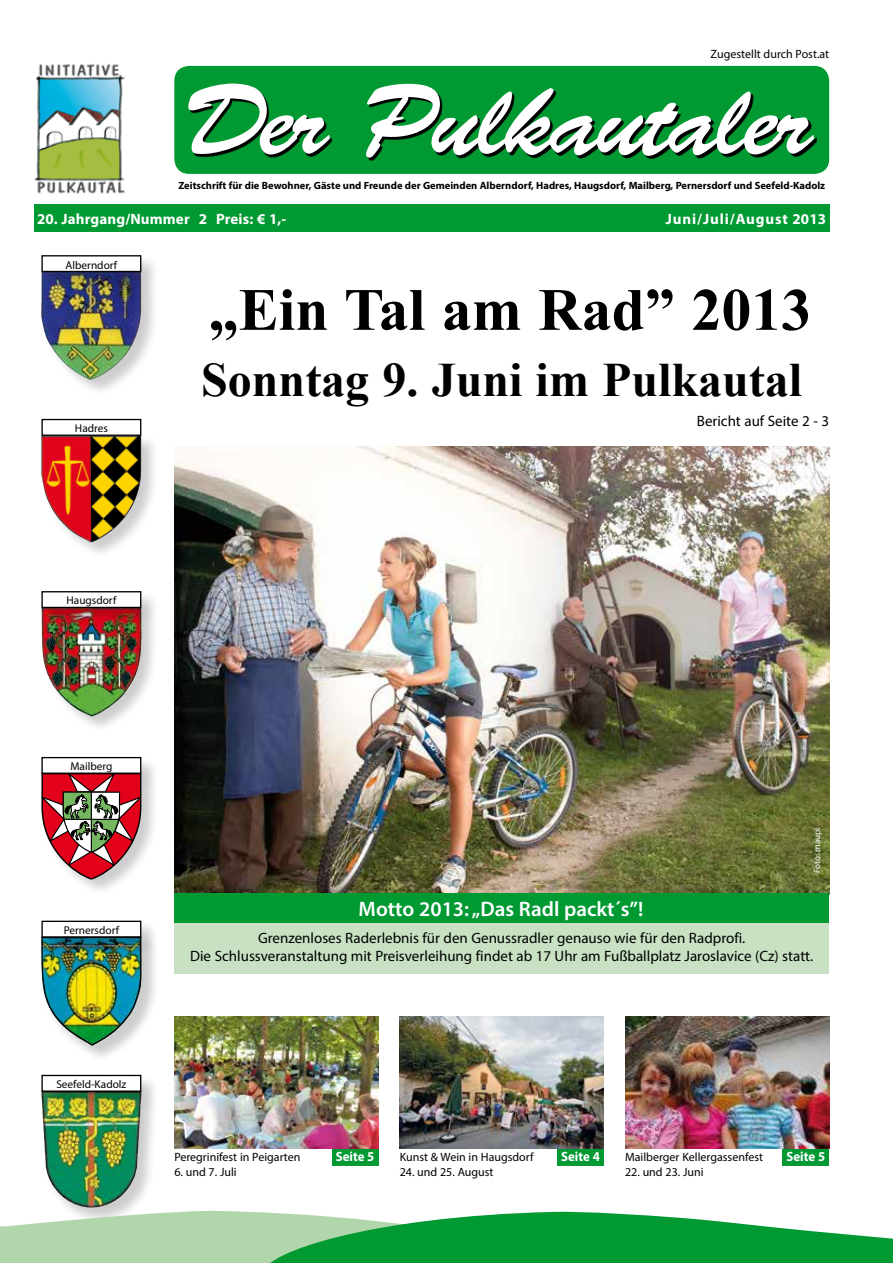
<style>
.page{position:relative;width:893px;height:1263px;background:#fff}
.page>*{position:absolute;margin:0;border:0;box-sizing:border-box;transform-origin:0 0}
.t1{font:99px "Brush Script Std";letter-spacing:-.02em;color:#fff}
.t2{font:700 60px "Times New Roman";color:#000}
.t3{font:700 48px "Times New Roman";color:#000}
.t4{font:600 21px "Myriad Pro";color:#fff}
.t5{font:15px/18px "Myriad Pro";color:#000;text-align:center}
.t6{font:700 15px "Myriad Pro";letter-spacing:.01em;color:#fff}
.t7{font:700 15px "Myriad Pro";letter-spacing:.06em;color:#fff}
.t8{font:700 13.5px "Myriad Pro";color:#fff;scale:.95 1}
.t9{font:12px "Myriad Pro";color:#000}
.t10{font:11.25px "Myriad Pro";color:#000}
.t11{font:700 10.5px "Myriad Pro";color:#000}
.t12{font:9px "Myriad Pro";color:#fff}
</style>
<div class="page">
<div style="left:34px;top:204px;width:795px;height:28px;background:#009932"></div>
<div style="left:174px;top:66px;width:655px;height:108px;background:#009932;border-radius:15px"></div>
<svg style="left:191px;top:86px;width:626px;height:74px"></svg>
<div style="left:40px;top:270px;width:119px;height:127px;background:#000;opacity:.2"></div>
<img style="left:41px;top:290px;width:100px;height:90px">
<div style="left:41px;top:255px;width:118px;height:35px;background:#000;opacity:.2"></div>
<div style="left:42px;top:256px;width:99px;height:15px;background:#fff"></div>
<div style="left:41px;top:255px;width:100px;height:17px;border:1px solid #000"></div>
<div style="left:41px;top:756px;width:118px;height:35px;background:#000;opacity:.2"></div>
<div style="left:42px;top:758px;width:99px;height:15px;background:#fff"></div>
<div style="left:41px;top:757px;width:100px;height:17px;border:1px solid #000"></div>
<div style="left:41px;top:920px;width:118px;height:35px;background:#000;opacity:.2"></div>
<div style="left:42px;top:921px;width:99px;height:16px;background:#fff"></div>
<div style="left:41px;top:921px;width:100px;height:17px;border:1px solid #000"></div>
<div style="left:41px;top:1090px;width:118px;height:135px;background:#000;opacity:.2"></div>
<img style="left:41px;top:1109px;width:100px;height:99px">
<div style="left:41px;top:1074px;width:118px;height:35px;background:#000;opacity:.2"></div>
<div style="left:42px;top:1075px;width:99px;height:16px;background:#fff"></div>
<div style="left:41px;top:1075px;width:100px;height:17px;border:1px solid #000"></div>
<div style="left:41px;top:772px;width:118px;height:125px;background:#000;opacity:.2"></div>
<svg style="left:41px;top:773px;width:100px;height:107px"></svg>
<div style="left:41px;top:936px;width:118px;height:126px;background:#000;opacity:.2"></div>
<img style="left:41px;top:936px;width:101px;height:110px">
<div style="left:41px;top:606px;width:118px;height:127px;background:#000;opacity:.2"></div>
<img style="left:42px;top:626px;width:19px;height:70px">
<div style="left:41px;top:591px;width:118px;height:35px;background:#000;opacity:.2"></div>
<div style="left:42px;top:592px;width:99px;height:15px;background:#fff"></div>
<div style="left:41px;top:591px;width:100px;height:17px;border:1px solid #000"></div>
<div style="left:41px;top:435px;width:118px;height:124px;background:#000;opacity:.2"></div>
<img style="left:41px;top:436px;width:100px;height:106px">
<div style="left:41px;top:419px;width:100px;height:17px;border:1px solid #000"></div>
<div style="left:332px;top:1148px;width:46px;height:17px;background:#009932"></div>
<div style="left:557px;top:1148px;width:47px;height:17px;background:#009932"></div>
<div style="left:782px;top:1148px;width:47px;height:17px;background:#009932"></div>
<svg style="left:0;top:1210px;width:893px;height:53px"></svg>
<img style="left:174px;top:1016px;width:204px;height:132px">
<img style="left:35px;top:63px;width:90px;height:131px">
<img style="left:400px;top:1016px;width:204px;height:132px">
<img style="left:625px;top:1016px;width:204px;height:132px">
<img style="left:174px;top:446px;width:655px;height:447px">
<div style="left:174px;top:923px;width:655px;height:51px;background:#c8e1c3"></div>
<div style="left:174px;top:893px;width:655px;height:30px;background:#009932"></div>
<p class="t9" style="left:711px;top:46px;width:120px">Zugestellt durch Post.at</p>
<h1 class="t1" style="left:183px;top:66px;width:631px">Der Pulkautaler</h1>
<p class="t11" style="left:178px;top:179px;width:648px">Zeitschrift für die Bewohner, Gäste und Freunde der Gemeinden Alberndorf, Hadres, Haugsdorf, Mailberg, Pernersdorf und Seefeld-Kadolz</p>
<p class="t6" style="left:37px;top:209px;width:251px">20. Jahrgang/Nummer 2 Preis: € 1,-</p>
<p class="t7" style="left:666px;top:209px;width:162px">Juni/Juli/August 2013</p>
<p class="t10" style="left:66px;top:258px;width:53px">Alberndorf</p>
<p class="t10" style="left:75px;top:421px;width:34px">Hadres</p>
<h2 class="t2" style="left:209px;top:268px;width:604px">„Ein Tal am Rad” 2013</h2>
<h3 class="t3" style="left:201px;top:347px;width:602px">Sonntag 9. Juni im Pulkautal</h3>
<p class="t5" style="left:697px;top:412px;width:134px">Bericht auf Seite 2 - 3</p>
<p class="t10" style="left:67px;top:594px;width:51px">Haugsdorf</p>
<p class="t10" style="left:70px;top:760px;width:43px">Mailberg</p>
<p class="t10" style="left:64px;top:923px;width:57px">Pernersdorf</p>
<p class="t10" style="left:56px;top:1077px;width:72px">Seefeld-Kadolz</p>
<h3 class="t4" style="left:359px;top:895px;width:286px">Motto 2013: „Das Radl packt´s”!</h3>
<p class="t12" style="left:811px;top:873px;width:46px;rotate:-90deg">Foto: maupi</p>
<p class="t5" style="left:190px;top:928px;width:625px">Grenzenloses Raderlebnis für den Genussradler genauso wie für den Radprofi.<br>Die Schlussveranstaltung mit Preisverleihung findet ab 17 Uhr am Fußballplatz Jaroslavice (Cz) statt.</p>
<p class="t9" style="left:174px;top:1150px;width:128px">Peregrinifest in Peigarten</p>
<p class="t9" style="left:174px;top:1165px;width:64px">6. und 7. Juli</p>
<p class="t8" style="left:336px;top:1147px;width:42px">Seite 5</p>
<p class="t9" style="left:400px;top:1150px;width:135px">Kunst &amp; Wein in Haugsdorf</p>
<p class="t9" style="left:400px;top:1165px;width:95px">24. und 25. August</p>
<p class="t8" style="left:561px;top:1147px;width:42px">Seite 4</p>
<p class="t8" style="left:786px;top:1147px;width:42px">Seite 5</p>
<p class="t9" style="left:625px;top:1150px;width:140px">Mailberger Kellergassenfest</p>
<p class="t9" style="left:625px;top:1165px;width:80px">22. und 23. Juni</p>
</div>
